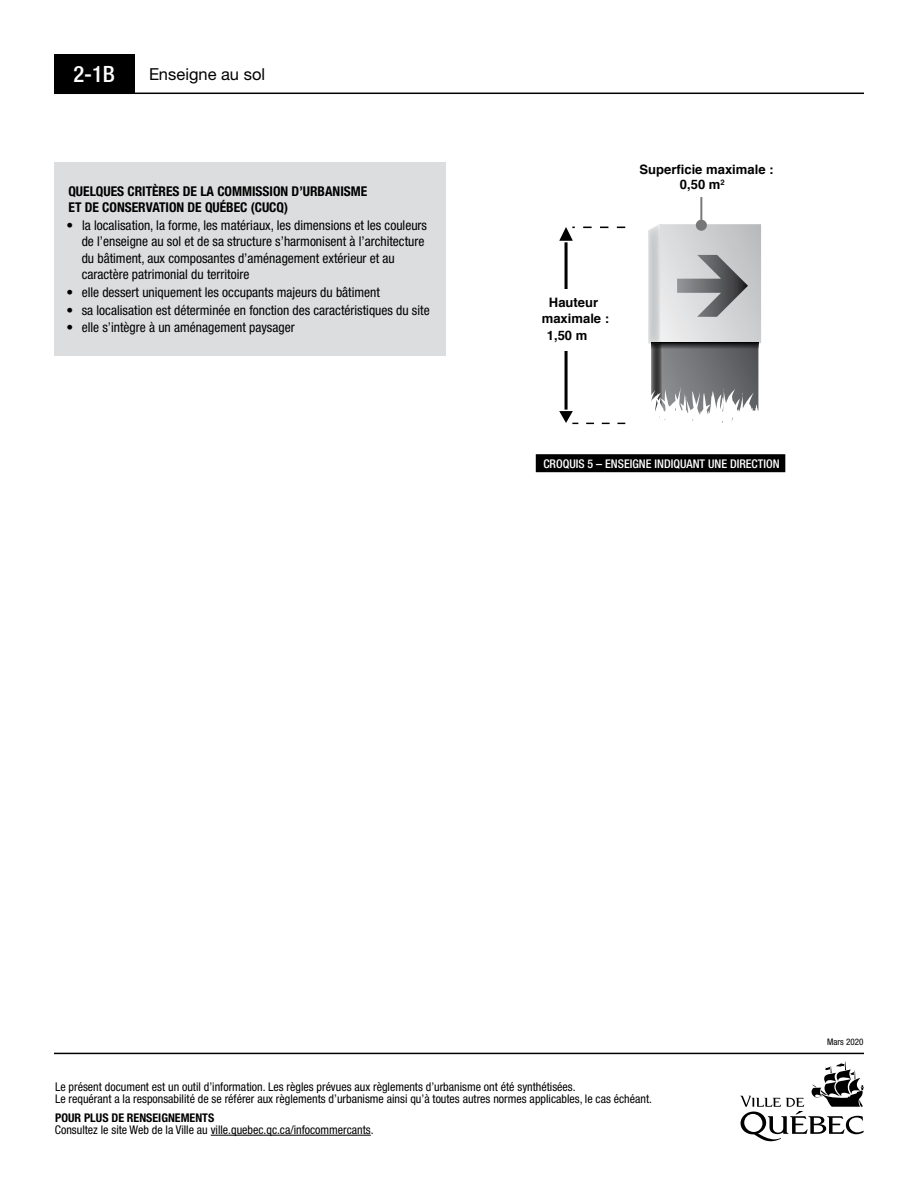
<style>
.page{position:relative;width:918px;height:1188px;background:#fff}
.page>*{position:absolute;margin:0;border:0;box-sizing:border-box;transform-origin:0 0}
.t1{font:500 condensed 22.5px "Helvetica Neue";color:#fff}
.t2{font:16.5px "Helvetica Neue";color:#000}
.t3{font:condensed 13.5px/16.5px "Helvetica Neue";color:#000}
.t4{font:700 condensed 13.5px/16.5px "Helvetica Neue";color:#000}
.t5{font:700 13.05px/15px "Helvetica";color:#000}
.t6{font:condensed 12px/12px "Helvetica Neue";color:#000}
.t7{font:500 condensed 12px "Helvetica Neue";color:#fff}
.t8{font:700 condensed 12px "Helvetica Neue";color:#000}
.t9{font:condensed 9px "Helvetica Neue";color:#000}
</style>
<div class="page">
<svg style="left:740px;top:1061px;width:124px;height:80px"></svg>
<hr style="left:54px;top:1053px;width:810px;height:1px;background:#000">
<div style="left:54px;top:54px;width:81px;height:39px;background:#000"></div>
<hr style="left:54px;top:93px;width:810px;height:1px;background:#000">
<hr style="left:211px;top:1135px;width:160px;height:1px;background:#000">
<div style="left:54px;top:162px;width:392px;height:193px;background:#dcddde"></div>
<svg style="left:648px;top:224px;width:113px;height:199px;background:#afb0b1"></svg>
<div style="left:696px;top:220px;width:11px;height:11px;background:#757779;border-radius:50%"></div>
<hr style="left:700px;top:197px;width:2px;height:28px;background:#757779">
<div style="left:563px;top:237px;width:6px;height:176px;background:#000"></div>
<div style="left:562px;top:236px;width:8px;height:178px;border:2px solid #fff"></div>
<div style="left:536px;top:289px;width:101px;height:61px;background:#fff"></div>
<svg style="left:559px;top:226px;width:66px;height:18px"></svg>
<svg style="left:559px;top:408px;width:66px;height:17px"></svg>
<div style="left:536px;top:454px;width:249px;height:18px;background:#000"></div>
<h1 class="t1" style="left:73px;top:61px;width:43px">2-1B</h1>
<p class="t2" style="left:149px;top:64px;width:118px">Enseigne au sol</p>
<p class="t4" style="left:68px;top:183px;width:300px">QUELQUES CRITÈRES DE LA COMMISSION D’URBANISME<br>ET DE CONSERVATION DE QUÉBEC (CUCQ)</p>
<p class="t3" style="left:82px;top:217px;width:347px;text-indent:-15px">• la localisation, la forme, les matériaux, les dimensions et les couleurs de l’enseigne au sol et de sa structure s’harmonisent à l’architecture du bâtiment, aux composantes d’aménagement extérieur et au caractère patrimonial du territoire</p>
<p class="t3" style="left:66px;top:284px;width:315px">• elle dessert uniquement les occupants majeurs du bâtiment</p>
<p class="t3" style="left:66px;top:301px;width:365px">• sa localisation est déterminée en fonction des caractéristiques du site</p>
<p class="t3" style="left:66px;top:319px;width:230px">• elle s’intègre à un aménagement paysager</p>
<p class="t5" style="left:680px;top:162px;width:95px;text-indent:-40px">Superficie maximale :<br>0,50 m<sup>2</sup></p>
<p class="t5" style="left:549px;top:295px;width:51px">Hauteur</p>
<p class="t5" style="left:542px;top:311px;width:69px">maximale :</p>
<p class="t5" style="left:547px;top:328px;width:42px">1,50 m</p>
<p class="t7" style="left:543px;top:456px;width:238px">CROQUIS 5 – ENSEIGNE INDIQUANT UNE DIRECTION</p>
<p class="t6" style="left:55px;top:1081px;width:598px">Le présent document est un outil d’information. Les règles prévues aux règlements d’urbanisme ont été synthétisées.<br>Le requérant a la responsabilité de se référer aux règlements d’urbanisme ainsi qu’à toutes autres normes applicables, le cas échéant.</p>
<p class="t8" style="left:55px;top:1110px;width:161px">POUR PLUS DE RENSEIGNEMENTS</p>
<p class="t6" style="left:55px;top:1124px;width:320px">Consultez le site Web de la Ville au ville.quebec.qc.ca/infocommercants.</p>
<p class="t9" style="left:827px;top:1037px;width:38px">Mars 2020</p>
</div>
